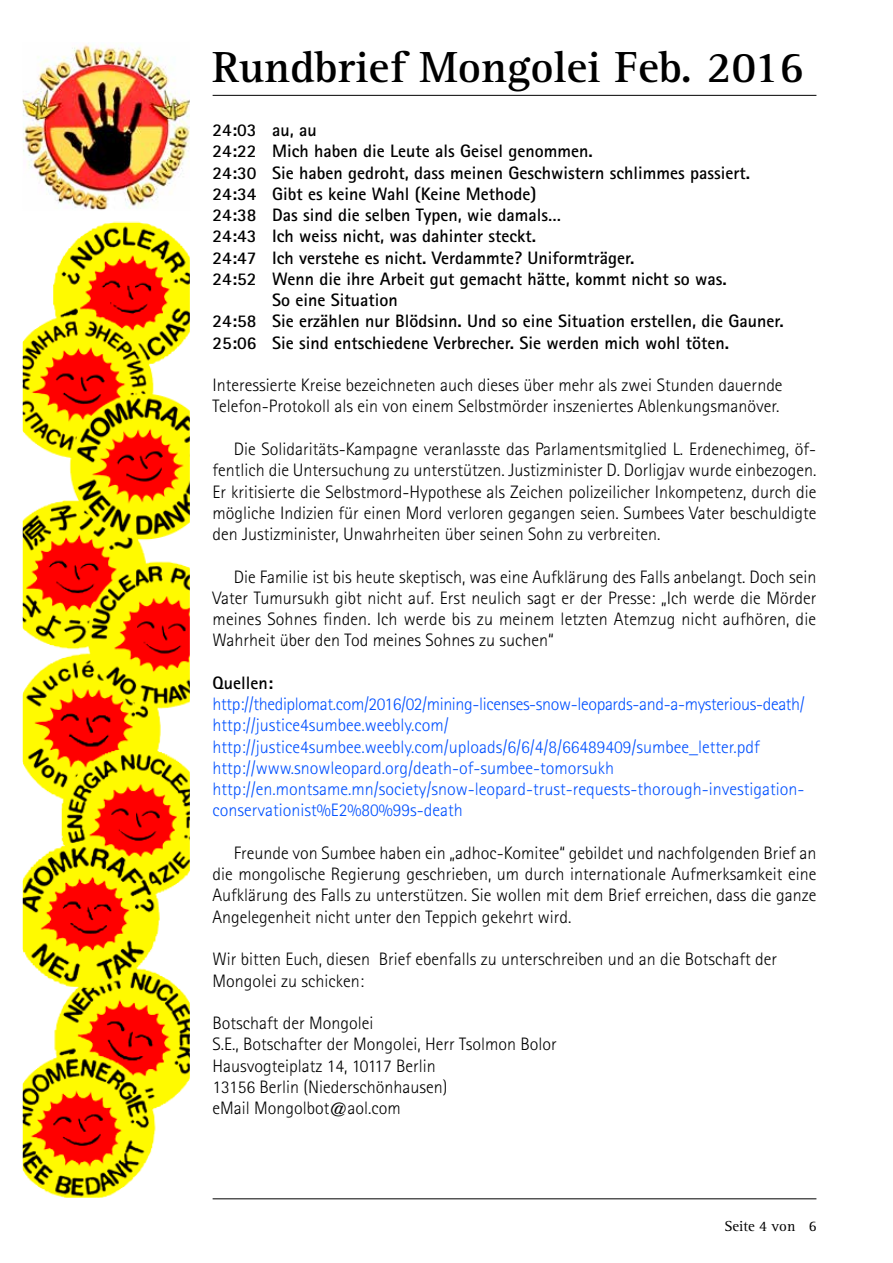
<style>
.page{position:relative;width:893px;height:1263px;background:#fff}
.page>*{position:absolute;margin:0;border:0;box-sizing:border-box;transform-origin:0 0}
.t1{font:700 45px "Rotis Serif";color:#000}
.t2{font:300 18px/21.3px "Rotis Sans Serif";color:#000}
.t3{font:700 18px "Rotis Sans Serif";color:#000}
.t4{font:300 18px/21.3px "Rotis Sans Serif";color:#0050ff}
.t5{font:15px "Rotis Serif";color:#000}
</style>
<div class="page">
<img style="left:24px;top:224px;width:164px;height:972px">
<div style="left:21px;top:221px;width:170px;height:978px;border:2px solid #fff"></div>
<img style="left:24px;top:44px;width:164px;height:164px">
<hr style="left:213px;top:95px;width:603px;height:1px;background:#000">
<hr style="left:213px;top:1198px;width:603px;height:1px;background:#000">
<h1 class="t1" style="left:213px;top:41px;width:593px">Rundbrief Mongolei Feb. 2016</h1>
<p class="t3" style="left:213px;top:119px;width:106px">24:03 au, au</p>
<p class="t3" style="left:213px;top:140px;width:382px">24:22 Mich haben die Leute als Geisel genommen.</p>
<p class="t3" style="left:213px;top:161px;width:539px">24:30 Sie haben gedroht, dass meinen Geschwistern schlimmes passiert.</p>
<p class="t3" style="left:213px;top:182px;width:325px">24:34 Gibt es keine Wahl (Keine Methode)</p>
<p class="t3" style="left:213px;top:204px;width:350px">24:38 Das sind die selben Typen, wie damals…</p>
<p class="t3" style="left:213px;top:225px;width:325px">24:43 Ich weiss nicht, was dahinter steckt.</p>
<p class="t3" style="left:213px;top:246px;width:423px">24:47 Ich verstehe es nicht. Verdammte? Uniformträger.</p>
<p class="t3" style="left:213px;top:267px;width:516px">24:52 Wenn die ihre Arbeit gut gemacht hätte, kommt nicht so was.</p>
<p class="t3" style="left:272px;top:289px;width:127px">So eine Situation</p>
<p class="t3" style="left:213px;top:310px;width:573px">24:58 Sie erzählen nur Blödsinn. Und so eine Situation erstellen, die Gauner.</p>
<p class="t3" style="left:213px;top:331px;width:518px">25:06 Sie sind entschiedene Verbrecher. Sie werden mich wohl töten.</p>
<p class="t2" style="left:213px;top:374px;width:571px">Interessierte Kreise bezeichneten auch dieses über mehr als zwei Stunden dauernde<br>Telefon-Protokoll als ein von einem Selbstmörder inszeniertes Ablenkungsmanöver.</p>
<p class="t2" style="left:213px;top:438px;width:605px;text-align:justify;text-indent:21px">Die Solidaritäts-Kampagne veranlasste das Parlamentsmitglied L. Erdenechimeg, öf&shy;fentlich die Untersuchung zu unterstützen. Justizminister D. Dorligjav wurde einbezogen.<br>Er kritisierte die Selbstmord-Hypothese als Zeichen polizeilicher Inkompetenz, durch die mögliche Indizien für einen Mord verloren gegangen seien. Sumbees Vater beschuldigte den Justizminister, Unwahrheiten über seinen Sohn zu verbreiten.</p>
<p class="t2" style="left:213px;top:566px;width:605px;text-align:justify;text-indent:21px">Die Familie ist bis heute skeptisch, was eine Aufklärung des Falls anbelangt. Doch sein Vater Tumursukh gibt nicht auf. Erst neulich sagt er der Presse: „Ich werde die Mörder meines Sohnes finden. Ich werde bis zu meinem letzten Atemzug nicht aufhören, die Wahrheit über den Tod meines Sohnes zu suchen“</p>
<p class="t3" style="left:213px;top:671px;width:62px">Quellen:</p>
<p class="t4" style="left:213px;top:693px;width:594px">http://thediplomat.com/2016/02/mining-licenses-snow-leopards-and-a-mysterious-death/ http://justice4sumbee.weebly.com/ http://justice4sumbee.weebly.com/uploads/6/6/4/8/66489409/sumbee_letter.pdf http://www.snowleopard.org/death-of-sumbee-tomorsukh http://en.montsame.mn/society/snow-leopard-trust-requests-thorough-investigation&shy;conservationist%E2%80%99s-death</p>
<p class="t2" style="left:213px;top:842px;width:605px;text-align:justify;text-indent:21px">Freunde von Sumbee haben ein „adhoc-Komitee“ gebildet und nachfolgenden Brief an die mongolische Regierung geschrieben, um durch internationale Aufmerksamkeit eine Aufklärung des Falls zu unterstützen. Sie wollen mit dem Brief erreichen, dass die ganze Angelegenheit nicht unter den Teppich gekehrt wird.</p>
<p class="t2" style="left:213px;top:948px;width:566px">Wir bitten Euch, diesen Brief ebenfalls zu unterschreiben und an die Botschaft der<br>Mongolei zu schicken:</p>
<p class="t2" style="left:213px;top:1012px;width:346px">Botschaft der Mongolei<br>S.E., Botschafter der Mongolei, Herr Tsolmon Bolor Hausvogteiplatz 14, 10117 Berlin<br>13156 Berlin (Niederschönhausen)<br>eMail Mongolbot@aol.com</p>
<p class="t5" style="left:724px;top:1217px;width:72px">Seite 4 von</p>
<p class="t5" style="left:809px;top:1217px;width:9px">6</p>
</div>
